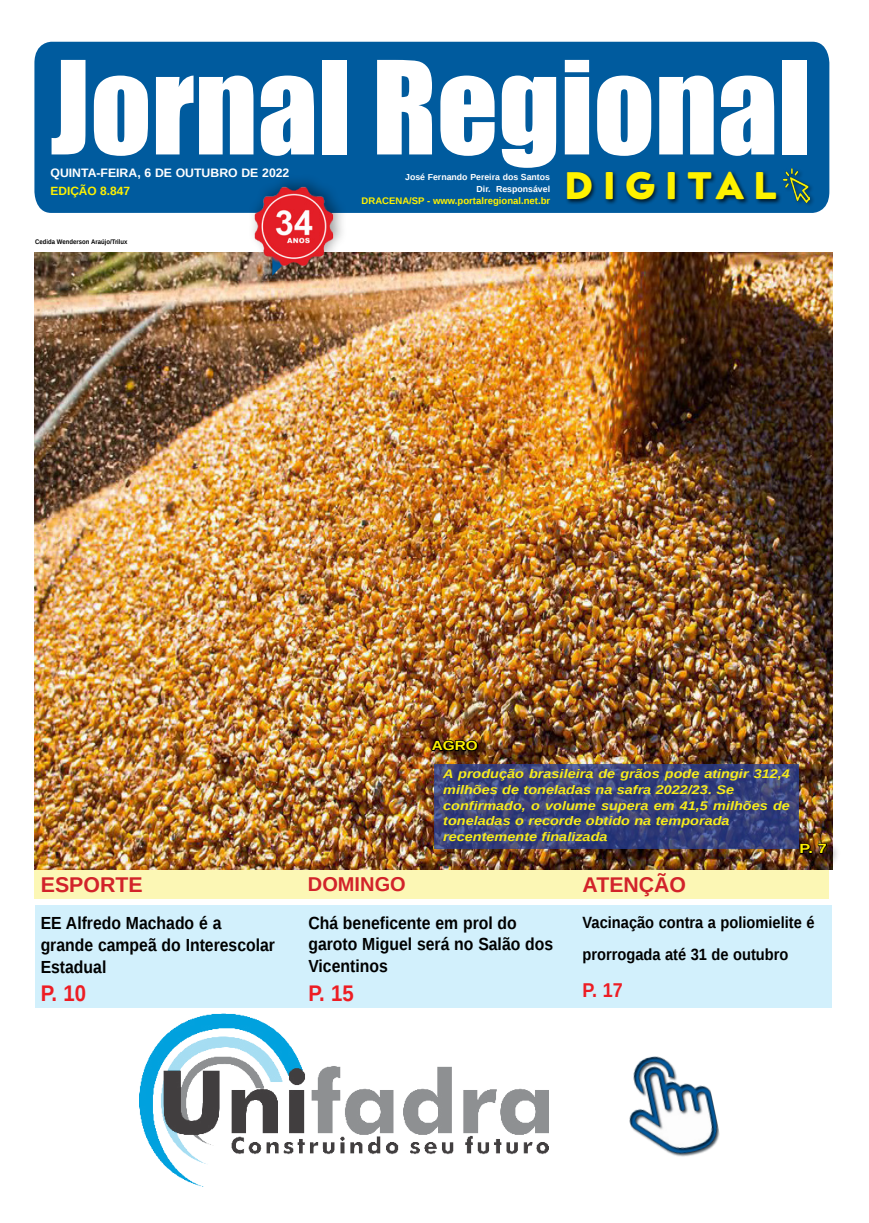
<style>
.page{position:relative;width:869px;height:1223px;background:#fff}
.page>*{position:absolute;margin:0;border:0;box-sizing:border-box;transform-origin:0 0}
.t1{font:119.5px "Impact";color:#fff}
.t2{font:800 39.75px "Neufreit";letter-spacing:.23em;color:#fff200;scale:1.04 1}
.Introductory{font:700 22.62px "Liberation Sans";color:#ed1d24;scale:.9 1}
.TÍTULO{font:700 21.38px "Liberation Sans";color:#d2232a}
.TÍTULO-2{font:700 21.25px "Liberation Sans";color:#d2232a}
.TÍTULO-3{font:700 20px "Liberation Sans";color:#d2232a}
.Introductory-2{font:700 20px "Liberation Sans";color:#ed1d24;scale:.9 1}
.Introductory-3{font:700 17.5px/21.5px "Liberation Sans";color:#000101;scale:.9 1}
.Introductory-4{font:700 16.25px/31.6px "Liberation Sans";color:#000;scale:.9 1}
.TÍTULO-4{font:700 13.25px "Liberation Sans";color:#fff200;scale:1.16 1}
.Introductory-5{font:700 13.25px "Liberation Sans";color:#fff200;scale:1.22 1}
.LINHA_FINA{font:italic 700 12.5px/15.8px "Liberation Sans";color:#f7ec1c;scale:1.16 1}
.LEGENDA{font:700 12.25px "Liberation Sans";color:#fff}
.DATA_PG{font:700 11.88px "Liberation Sans";color:#fff200}
.DATA_PG-2{font:700 9.5px "Liberation Sans";color:#fff200}
.LEGENDA-2{font:700 8.75px "Liberation Sans";color:#fff}
.Signature{font:700 6.62px "Liberation Sans";color:#000;scale:.9 1}
</style>
<div class="page">
<div style="left:34px;top:869px;width:795px;height:29px;background:#fcf7b5"></div>
<div style="left:35px;top:905px;width:795px;height:102px;background:#d2f0fc"></div>
<img style="left:34px;top:252px;width:797px;height:617px">
<div style="left:431px;top:735px;width:61px;height:27px;background:#000;opacity:.75"></div>
<svg style="left:429px;top:734px;width:50px;height:19px"></svg>
<svg style="left:434px;top:763px;width:364px;height:85px;background:#39427b"></svg>
<div style="left:799px;top:843px;width:41px;height:25px;background:#000;opacity:.57"></div>
<svg style="left:798px;top:842px;width:29px;height:12px"></svg>
<svg style="left:34px;top:42px;width:795px;height:234px;fill:#005b9e"></svg>
<div style="left:565px;top:170px;width:216px;height:35px;background:#000;opacity:.75"></div>
<div style="left:781px;top:166px;width:34px;height:42px;background:#000;opacity:.46"></div>
<img style="left:783px;top:169px;width:26px;height:34px">
<img style="left:629px;top:1056px;width:91px;height:101px">
<img style="left:140px;top:1013px;width:408px;height:173px">
<div style="left:247px;top:173px;width:100px;height:99px;background:#000;opacity:.41"></div>
<img style="left:248px;top:177px;width:94px;height:95px">
<p class="t1" style="left:50px;top:15px;width:761px">Jornal Regional</p>
<p class="t2" style="left:564px;top:162px;width:205px">DIGITAL</p>
<p class="LEGENDA" style="left:50px;top:164px;width:240px">QUINTA-FEIRA, 6 DE OUTUBRO DE 2022</p>
<p class="DATA_PG" style="left:50px;top:183px;width:81px">EDIÇÃO 8.847</p>
<p class="LEGENDA-2" style="left:405px;top:171px;width:146px">José Fernando Pereira dos Santos</p>
<p class="LEGENDA-2" style="left:476px;top:183px;width:75px">Dir. Responsável</p>
<p class="DATA_PG-2" style="left:361px;top:194px;width:190px">DRACENA/SP - www.portalregional.net.br</p>
<p class="Signature" style="left:35px;top:237px;width:104px">Cedida Wenderson Araújo/Trilux</p>
<p class="TÍTULO-4" style="left:431px;top:736px;width:41px">AGRO</p>
<p class="LINHA_FINA" style="left:443px;top:765px;width:300px">A produção brasileira de grãos pode atingir 312,4 milhões de toneladas na safra 2022/23. Se</p>
<p class="LINHA_FINA" style="left:443px;top:797px;width:300px">confirmado, o volume supera em 41,5 milhões de toneladas o recorde obtido na temporada</p>
<p class="LINHA_FINA" style="left:443px;top:828px;width:143px">recentemente finalizada</p>
<p class="Introductory-5" style="left:799px;top:839px;width:24px">P. 7</p>
<p class="TÍTULO" style="left:41px;top:869px;width:103px">ESPORTE</p>
<p class="TÍTULO-3" style="left:308px;top:870px;width:99px">DOMINGO</p>
<p class="TÍTULO-2" style="left:582px;top:869px;width:105px">ATENÇÃO</p>
<p class="Introductory-3" style="left:308px;top:911px;width:273px">Chá beneficente em prol do garoto Miguel será no Salão dos<br>Vicentinos</p>
<p class="Introductory" style="left:308px;top:978px;width:52px">P. 15</p>
<p class="Introductory-3" style="left:41px;top:911px;width:262px;line-height:21.9px">EE Alfredo Machado é a grande campeã do Interescolar<br>Estadual</p>
<p class="Introductory" style="left:41px;top:978px;width:52px">P. 10</p>
<p class="Introductory-4" style="left:582px;top:906px;width:259px">Vacinação contra a poliomielite é prorrogada até 31 de outubro</p>
<p class="Introductory-2" style="left:582px;top:976px;width:46px">P. 17</p>
</div>
